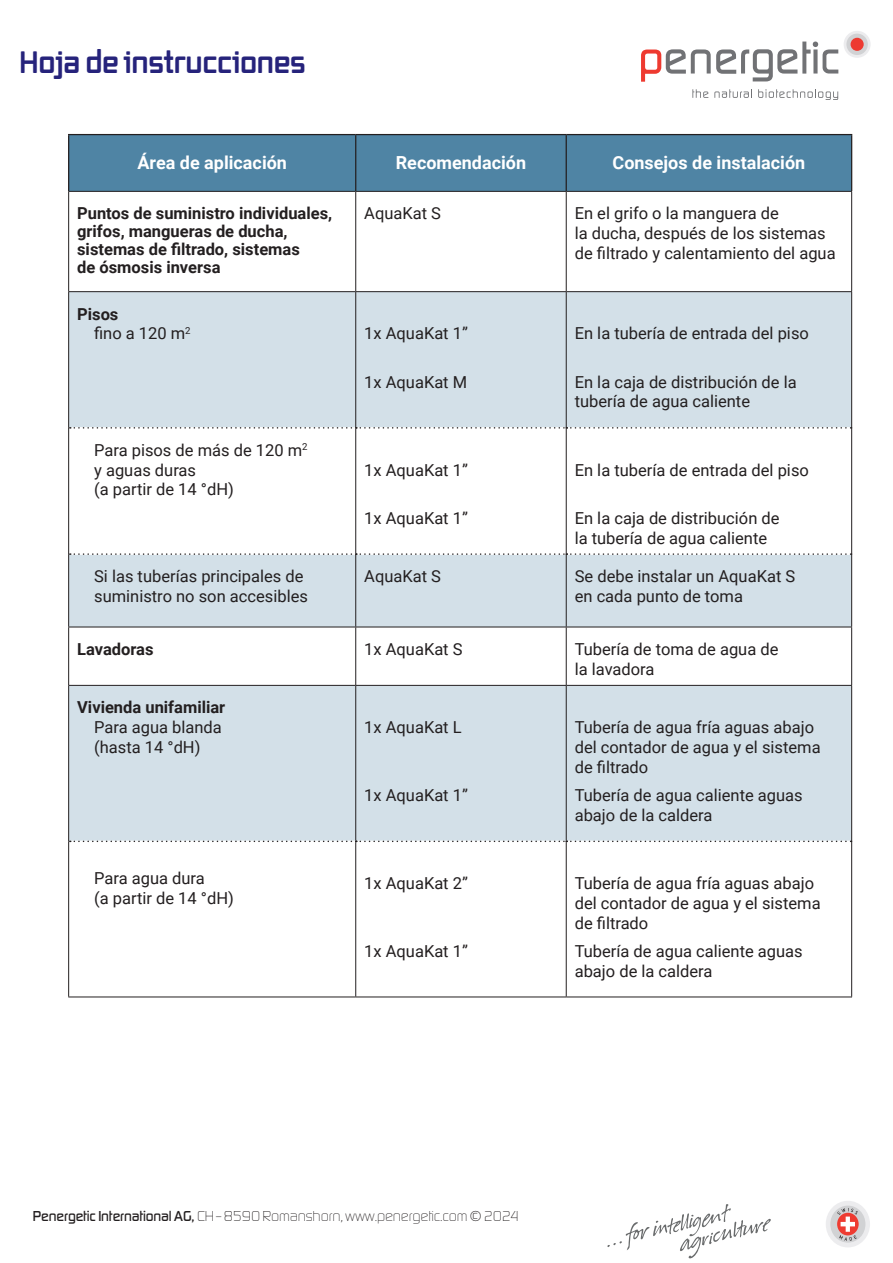
<style>
.page{position:relative;width:893px;height:1263px;background:#fff}
.page>*{position:absolute;margin:0;border:0;box-sizing:border-box;transform-origin:0 0}
.t1{font:700 30px "Vox Round";letter-spacing:-.01em;color:#26237b}
.Tabelle_Header{font:700 18px "Roboto";color:#fff}
.myTab_TD_P{font:16.5px/19.8px "Roboto";color:#231f20}
.t2{font:700 16.5px/18px "Roboto";color:#231f20}
.t3{font:300 15px "Digital Sans EFOP";letter-spacing:-.01em;color:#231f20}
.s1{font-weight:500}
</style>
<div class="page">
<svg style="left:607px;top:1204px;width:164px;height:54px"></svg>
<div style="left:826px;top:1201px;width:44px;height:46px;background:#ececee;border-radius:50%"></div>
<div style="left:830px;top:1205px;width:35px;height:37px;background:#d1d2d4;border-radius:50%"></div>
<svg style="left:837px;top:1208px;width:21px;height:33px"></svg>
<svg style="left:692px;top:89px;width:16px;height:9px"></svg>
<svg style="left:714px;top:89px;width:38px;height:9px"></svg>
<svg style="left:758px;top:89px;width:80px;height:11px"></svg>
<div style="left:844px;top:31px;width:27px;height:27px;background:#ececee;border-radius:50%"></div>
<div style="left:846px;top:34px;width:22px;height:21px;background:#d1d2d4;border-radius:50%"></div>
<div style="left:851px;top:38px;width:13px;height:13px;background:#ed3a31;border-radius:50%"></div>
<svg style="left:641px;top:41px;width:197px;height:41px"></svg>
<div style="left:69px;top:135px;width:782px;height:56px;background:#4f84a4"></div>
<svg style="left:69px;top:292px;width:782px;height:549px;fill:#d3e0e8"></svg>
<hr style="left:68px;top:192px;width:1px;height:99px;background:#231f20">
<hr style="left:355px;top:192px;width:1px;height:99px;background:#231f20">
<hr style="left:566px;top:192px;width:1px;height:99px;background:#231f20">
<hr style="left:851px;top:192px;width:1px;height:99px;background:#231f20">
<hr style="left:68px;top:291px;width:288px;height:1px;background:#231f20">
<hr style="left:68px;top:292px;width:1px;height:136px;background:#231f20">
<hr style="left:356px;top:291px;width:210px;height:1px;background:#231f20">
<hr style="left:355px;top:292px;width:1px;height:135px;background:#231f20">
<hr style="left:566px;top:291px;width:286px;height:1px;background:#231f20">
<hr style="left:566px;top:292px;width:1px;height:135px;background:#231f20">
<hr style="left:851px;top:292px;width:1px;height:136px;background:#231f20">
<hr style="left:68px;top:554px;width:1px;height:73px;background:#231f20">
<hr style="left:355px;top:555px;width:1px;height:72px;background:#231f20">
<hr style="left:566px;top:555px;width:1px;height:72px;background:#231f20">
<hr style="left:851px;top:554px;width:1px;height:73px;background:#231f20">
<hr style="left:68px;top:627px;width:288px;height:1px;background:#231f20">
<hr style="left:68px;top:627px;width:1px;height:58px;background:#231f20">
<hr style="left:356px;top:627px;width:210px;height:1px;background:#231f20">
<hr style="left:355px;top:627px;width:1px;height:58px;background:#231f20">
<hr style="left:566px;top:627px;width:286px;height:1px;background:#231f20">
<hr style="left:566px;top:627px;width:1px;height:58px;background:#231f20">
<hr style="left:851px;top:627px;width:1px;height:58px;background:#231f20">
<hr style="left:68px;top:685px;width:288px;height:1px;background:#231f20">
<hr style="left:68px;top:686px;width:1px;height:155px;background:#231f20">
<hr style="left:356px;top:685px;width:210px;height:1px;background:#231f20">
<hr style="left:355px;top:686px;width:1px;height:155px;background:#231f20">
<hr style="left:566px;top:685px;width:286px;height:1px;background:#231f20">
<hr style="left:566px;top:686px;width:1px;height:155px;background:#231f20">
<hr style="left:851px;top:686px;width:1px;height:155px;background:#231f20">
<svg style="left:70px;top:427px;width:781px;height:2px"></svg>
<svg style="left:70px;top:553px;width:781px;height:2px"></svg>
<hr style="left:68px;top:428px;width:1px;height:126px;background:#231f20">
<hr style="left:355px;top:429px;width:1px;height:124px;background:#231f20">
<hr style="left:566px;top:429px;width:1px;height:124px;background:#231f20">
<hr style="left:851px;top:428px;width:1px;height:126px;background:#231f20">
<svg style="left:70px;top:841px;width:781px;height:1px"></svg>
<hr style="left:68px;top:841px;width:1px;height:155px;background:#231f20">
<hr style="left:355px;top:842px;width:1px;height:154px;background:#231f20">
<hr style="left:566px;top:842px;width:1px;height:154px;background:#231f20">
<hr style="left:851px;top:841px;width:1px;height:155px;background:#231f20">
<hr style="left:68px;top:996px;width:288px;height:1px;background:#231f20">
<hr style="left:356px;top:996px;width:210px;height:1px;background:#231f20">
<hr style="left:566px;top:996px;width:286px;height:1px;background:#231f20">
<hr style="left:356px;top:134px;width:210px;height:1px;background:#231f20">
<hr style="left:566px;top:134px;width:286px;height:1px;background:#231f20">
<hr style="left:356px;top:191px;width:210px;height:1px;background:#231f20">
<hr style="left:566px;top:191px;width:286px;height:1px;background:#231f20">
<hr style="left:566px;top:135px;width:1px;height:56px;background:#231f20">
<hr style="left:851px;top:135px;width:1px;height:56px;background:#231f20">
<hr style="left:68px;top:134px;width:288px;height:1px;background:#231f20">
<hr style="left:68px;top:135px;width:1px;height:56px;background:#231f20">
<hr style="left:355px;top:135px;width:1px;height:56px;background:#231f20">
<hr style="left:68px;top:191px;width:288px;height:1px;background:#231f20">
<h1 class="t1" style="left:19px;top:41px;width:288px">Hoja de instrucciones</h1>
<p class="Tabelle_Header" style="left:137px;top:150px;width:151px">Área de aplicación</p>
<p class="Tabelle_Header" style="left:396px;top:150px;width:132px">Recomendación</p>
<p class="Tabelle_Header" style="left:613px;top:150px;width:194px">Consejos de instalación</p>
<p class="t2" style="left:77px;top:204px;width:257px">Puntos de suministro individuales, grifos, mangueras de ducha, sistemas de filtrado, sistemas<br>de ósmosis inversa</p>
<p class="myTab_TD_P" style="left:364px;top:203px;width:78px">AquaKat S</p>
<p class="myTab_TD_P" style="left:575px;top:203px;width:262px">En el grifo o la manguera de<br>la ducha, después de los sistemas de filtrado y calentamiento del agua</p>
<p class="t2" style="left:77px;top:304px;width:43px">Pisos</p>
<p class="myTab_TD_P" style="left:94px;top:323px;width:98px">fino a 120 m<sup>2</sup></p>
<p class="myTab_TD_P" style="left:364px;top:323px;width:105px">1x AquaKat 1”</p>
<p class="myTab_TD_P" style="left:364px;top:371px;width:104px">1x AquaKat M</p>
<p class="myTab_TD_P" style="left:575px;top:323px;width:236px">En la tubería de entrada del piso</p>
<p class="myTab_TD_P" style="left:575px;top:371px;width:223px">En la caja de distribución de la tubería de agua caliente</p>
<p class="myTab_TD_P" style="left:94px;top:439px;width:215px">Para pisos de más de 120 m<sup>2 </sup>y aguas duras</p>
<p class="myTab_TD_P" style="left:94px;top:479px;width:141px">(a partir de 14 °dH)</p>
<p class="myTab_TD_P" style="left:364px;top:459px;width:105px">1x AquaKat 1”</p>
<p class="myTab_TD_P" style="left:364px;top:507px;width:105px">1x AquaKat 1”</p>
<p class="myTab_TD_P" style="left:575px;top:459px;width:236px">En la tubería de entrada del piso</p>
<p class="myTab_TD_P" style="left:575px;top:507px;width:206px">En la caja de distribución de la tubería de agua caliente</p>
<p class="myTab_TD_P" style="left:94px;top:566px;width:215px">Si las tuberías principales de suministro no son accesibles</p>
<p class="myTab_TD_P" style="left:364px;top:566px;width:78px">AquaKat S</p>
<p class="myTab_TD_P" style="left:575px;top:566px;width:222px">Se debe instalar un AquaKat S en cada punto de toma</p>
<p class="t2" style="left:77px;top:639px;width:78px">Lavadoras</p>
<p class="myTab_TD_P" style="left:364px;top:638px;width:100px">1x AquaKat S</p>
<p class="myTab_TD_P" style="left:575px;top:638px;width:205px">Tubería de toma de agua de la lavadora</p>
<p class="t2" style="left:77px;top:698px;width:150px">Vivienda unifamiliar</p>
<p class="myTab_TD_P" style="left:94px;top:717px;width:129px">Para agua blanda (hasta 14 °dH)</p>
<p class="myTab_TD_P" style="left:364px;top:717px;width:99px">1x AquaKat L</p>
<p class="myTab_TD_P" style="left:364px;top:785px;width:105px">1x AquaKat 1”</p>
<p class="myTab_TD_P" style="left:575px;top:717px;width:247px">Tubería de agua fría aguas abajo del contador de agua y el sistema de filtrado</p>
<p class="myTab_TD_P" style="left:575px;top:785px;width:229px">Tubería de agua caliente aguas abajo de la caldera</p>
<p class="myTab_TD_P" style="left:94px;top:867px;width:141px">Para agua dura<br>(a partir de 14 °dH)</p>
<p class="myTab_TD_P" style="left:364px;top:873px;width:105px">1x AquaKat 2”</p>
<p class="myTab_TD_P" style="left:364px;top:941px;width:105px">1x AquaKat 1”</p>
<p class="myTab_TD_P" style="left:575px;top:873px;width:247px">Tubería de agua fría aguas abajo del contador de agua y el sistema de filtrado</p>
<p class="myTab_TD_P" style="left:575px;top:941px;width:229px">Tubería de agua caliente aguas abajo de la caldera</p>
<p class="t3" style="left:33px;top:1207px;width:488px"><span class="s1">Penergetic International AG,</span> CH - 8590 Romanshorn, www.penergetic.com © 2024</p>
</div>
